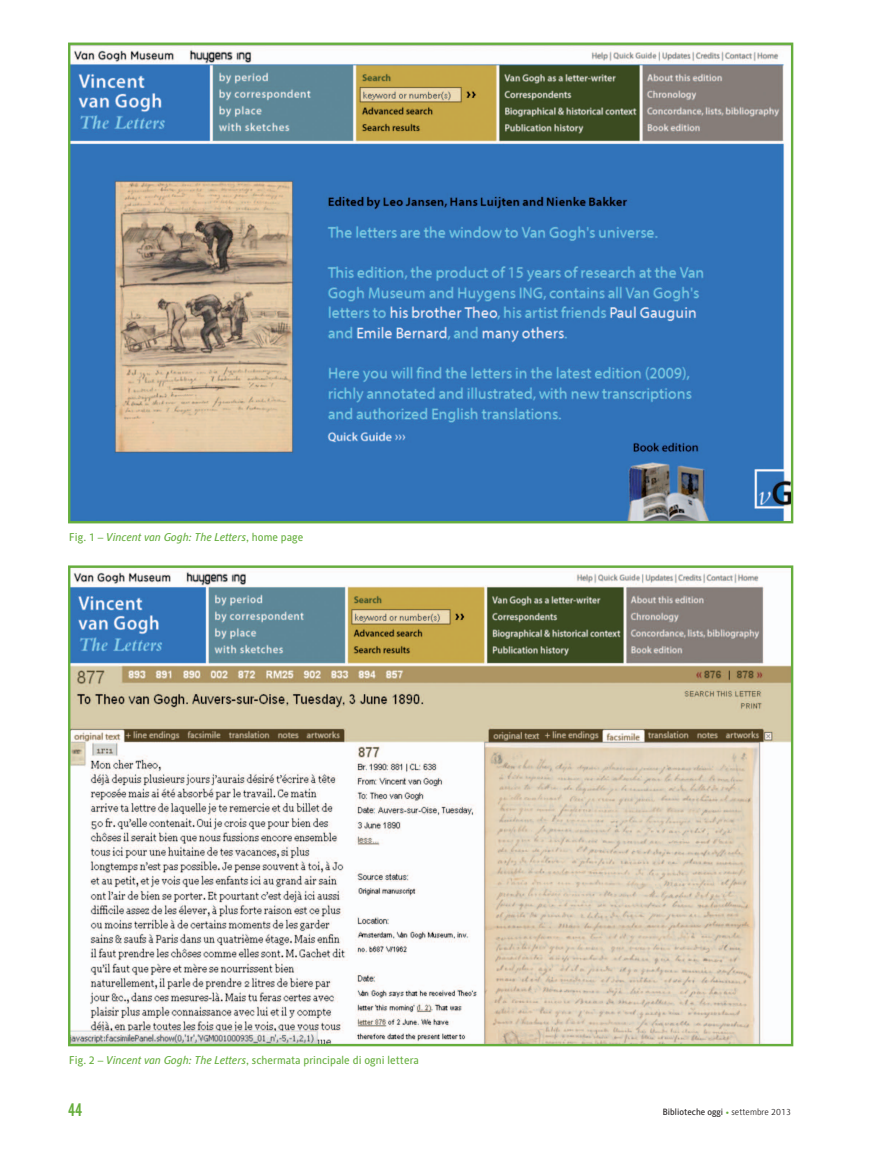
<style>
.page{position:relative;width:893px;height:1149px;background:#fff}
.page>*{position:absolute;margin:0;border:0;box-sizing:border-box;transform-origin:0 0}
.t1{font:18px "Alternate Gothic No 2 BT";color:#66ae3d}
.t2{font:11.25px "Alber";color:#66ae3d}
.t3{font:italic 11.25px "Alber";color:#66ae3d}
.t4{font:9px "Alber";color:#231f20}
.s1{font-style:normal}
.s2{font-style:italic}
.s3{font-weight:700;font-style:italic;color:#66ae3d}
.s4{font-weight:300}
</style>
<div class="page">
<img style="left:71px;top:46px;width:719px;height:474px">
<div style="left:68px;top:43px;width:725px;height:480px;border:2px solid #66ae3d"></div>
<img style="left:71px;top:568px;width:719px;height:474px">
<div style="left:68px;top:565px;width:725px;height:480px;border:2px solid #66ae3d"></div>
<p class="t3" style="left:69px;top:529px;width:236px"><span class="s1">Fig. 1 –</span> Vincent van Gogh: The Letters<span class="s1">, home page</span></p>
<p class="t2" style="left:69px;top:1052px;width:351px">Fig. 2 – <span class="s2">Vincent van Gogh: The Letters</span>, schermata principale di ogni lettera</p>
<h1 class="t1" style="left:68px;top:1099px;width:16px">44</h1>
<p class="t4" style="left:663px;top:1106px;width:129px">Biblioteche oggi <span class="s3">•</span> <span class="s4">settembre 2013</span></p>
</div>
